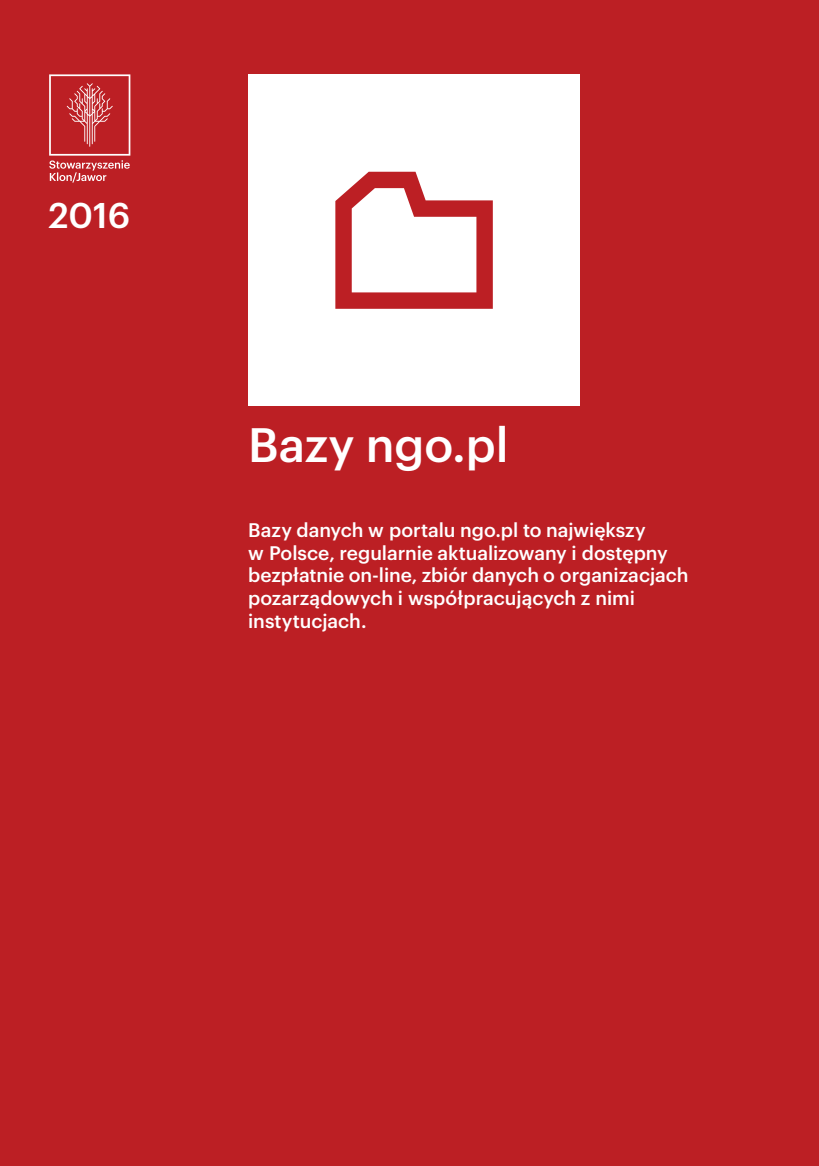
<style>
.page{position:relative;width:819px;height:1166px;background:#bc1f24}
.page>*{position:absolute;margin:0;border:0;box-sizing:border-box;transform-origin:0 0}
.t1{font:500 47.25px "Graphik";color:#fff}
.t2{font:500 35px "Graphik";color:#fff}
.t3{font:500 19.25px/22.8px "Graphik";color:#fff}
</style>
<div class="page">
<div style="left:248px;top:74px;width:332px;height:332px;background:#fff"></div>
<svg style="left:335px;top:172px;width:158px;height:137px"></svg>
<svg style="left:49px;top:74px;width:81px;height:109px"></svg>
<h2 class="t2" style="left:48px;top:189px;width:83px">2016</h2>
<h1 class="t1" style="left:248px;top:409px;width:262px">Bazy ngo.pl</h1>
<p class="t3" style="left:248px;top:517px;width:442px">Bazy danych w portalu ngo.pl to największy<br>w Polsce, regularnie aktualizowany i dostępny bezpłatnie on-line, zbiór danych o organizacjach pozarządowych i współpracujących z nimi instytucjach.</p>
</div>
